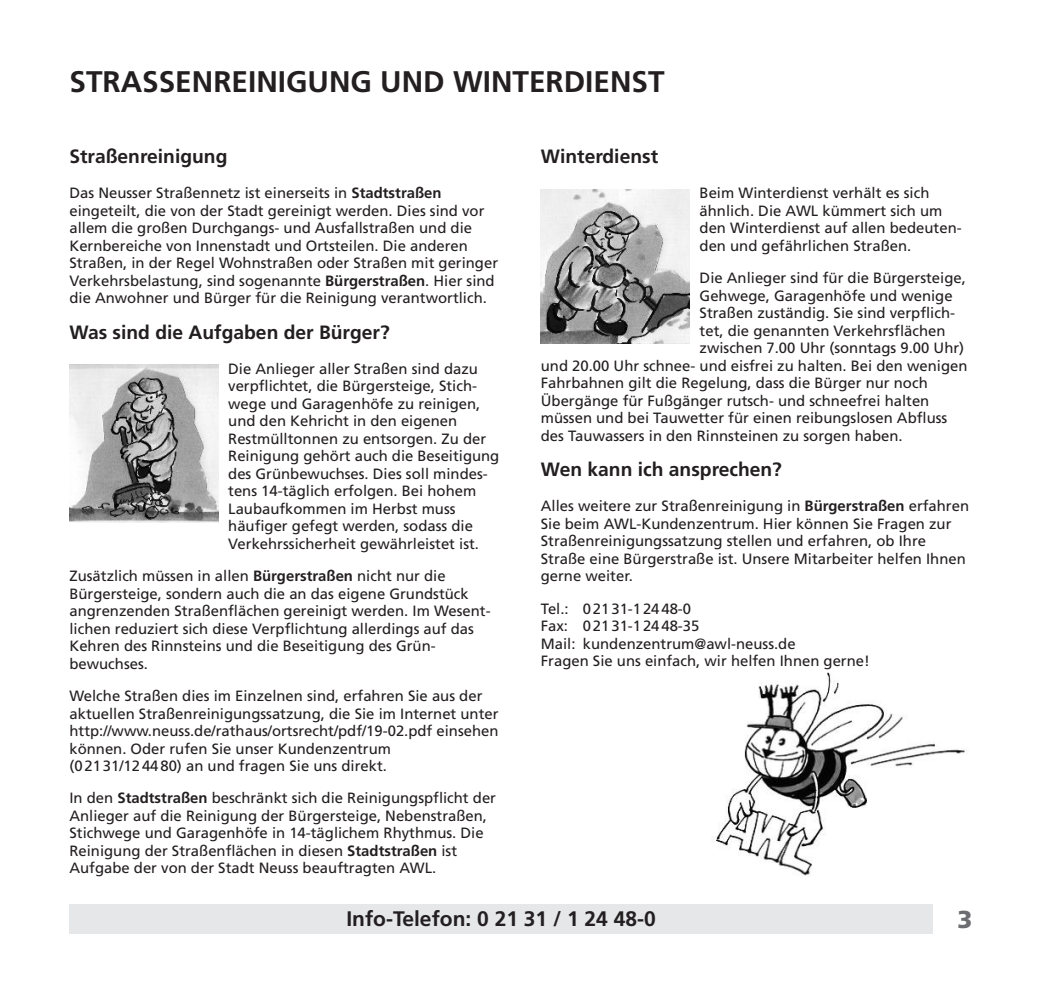
<style>
.page{position:relative;width:1042px;height:993px;background:#fff}
.page>*{position:absolute;margin:0;border:0;box-sizing:border-box;transform-origin:0 0}
.t1{font:700 29.75px "Frutiger";color:#231f20}
.t2{font:900 24.5px "Frutiger";color:#6c6d70}
.t3{font:700 21px "Frutiger";color:#231f20}
.t4{font:700 19.25px "Frutiger";color:#231f20}
.t5{font:14.88px/17.5px "Frutiger";color:#231f20}
.s1{font-weight:700}
</style>
<div class="page">
<div style="left:69px;top:903px;width:864px;height:30px;background:#e6e7e9"></div>
<img style="left:713px;top:672px;width:252px;height:204px">
<img style="left:541px;top:189px;width:149px;height:154px">
<img style="left:69px;top:364px;width:149px;height:158px">
<h1 class="t1" style="left:69px;top:64px;width:597px">STRASSENREINIGUNG UND WINTERDIENST</h1>
<p class="t4" style="left:69px;top:145px;width:159px">Straßenreinigung</p>
<p class="t5" style="left:69px;top:184px;width:430px">Das Neusser Straßennetz ist einerseits in <span class="s1">Stadtstraßen </span>eingeteilt, die von der Stadt gereinigt werden. Dies sind vor allem die großen Durchgangs- und Ausfallstraßen und die Kernbereiche von Innenstadt und Ortsteilen. Die anderen Straßen, in der Regel Wohnstraßen oder Straßen mit geringer Verkehrsbelastung, sind sogenannte <span class="s1">Bürgerstraßen</span>. Hier sind die Anwohner und Bürger für die Reinigung verantwortlich.</p>
<p class="t4" style="left:69px;top:320px;width:322px">Was sind die Aufgaben der Bürger?</p>
<p class="t5" style="left:228px;top:359px;width:273px">Die Anlieger aller Straßen sind dazu verpflichtet, die Bürgersteige, Stich&shy;wege und Garagenhöfe zu reinigen, und den Kehricht in den eigenen Restmülltonnen zu entsorgen. Zu der Reinigung gehört auch die Beseitigung des Grünbewuchses. Dies soll mindes&shy;tens 14-täglich erfolgen. Bei hohem Laubaufkommen im Herbst muss häufiger gefegt werden, sodass die Verkehrssicherheit gewährleistet ist.</p>
<p class="t5" style="left:69px;top:567px;width:423px">Zusätzlich müssen in allen <span class="s1">Bürgerstraßen</span> nicht nur die Bürgersteige, sondern auch die an das eigene Grundstück angrenzenden Straßenflächen gereinigt werden. Im Wesent&shy;lichen reduziert sich diese Verpflichtung allerdings auf das Kehren des Rinnsteins und die Beseitigung des Grün&shy;bewuchses.</p>
<p class="t5" style="left:69px;top:687px;width:431px">Welche Straßen dies im Einzelnen sind, erfahren Sie aus der aktuellen Straßenreinigungssatzung, die Sie im Internet unter http://www.neuss.de/rathaus/ortsrecht/pdf/19-02.pdf einsehen können. Oder rufen Sie unser Kundenzentrum<br>(0 21 31/12 44 80) an und fragen Sie uns direkt.</p>
<p class="t5" style="left:69px;top:789px;width:428px">In den <span class="s1">Stadtstraßen</span> beschränkt sich die Reinigungspflicht der Anlieger auf die Reinigung der Bürgersteige, Nebenstraßen, Stichwege und Garagenhöfe in 14-täglichem Rhythmus. Die Reinigung der Straßenflächen in diesen <span class="s1">Stadtstraßen</span> ist Aufgabe der von der Stadt Neuss beauftragten AWL.</p>
<p class="t4" style="left:541px;top:145px;width:119px">Winterdienst</p>
<p class="t5" style="left:699px;top:184px;width:264px">Beim Winterdienst verhält es sich ähnlich. Die AWL kümmert sich um den Winterdienst auf allen bedeuten&shy;den und gefährlichen Straßen.</p>
<p class="t5" style="left:699px;top:269px;width:268px">Die Anlieger sind für die Bürgersteige,</p>
<p class="t5" style="left:699px;top:287px;width:254px">Gehwege, Garagenhöfe und wenige</p>
<p class="t5" style="left:699px;top:304px;width:257px">Straßen zuständig. Sie sind verpflich-</p>
<p class="t5" style="left:699px;top:322px;width:247px">tet, die genannten Verkehrsflächen</p>
<p class="t5" style="left:699px;top:339px;width:266px">zwischen 7.00 Uhr (sonntags 9.00 Uhr)</p>
<p class="t5" style="left:541px;top:357px;width:428px">und 20.00 Uhr schnee- und eisfrei zu halten. Bei den wenigen</p>
<p class="t5" style="left:541px;top:374px;width:388px">Fahrbahnen gilt die Regelung, dass die Bürger nur noch</p>
<p class="t5" style="left:541px;top:392px;width:390px">Übergänge für Fußgänger rutsch- und schneefrei halten</p>
<p class="t5" style="left:541px;top:409px;width:408px">müssen und bei Tauwetter für einen reibungslosen Abfluss</p>
<p class="t5" style="left:541px;top:427px;width:363px">des Tauwassers in den Rinnsteinen zu sorgen haben.</p>
<p class="t4" style="left:541px;top:458px;width:243px">Wen kann ich ansprechen?</p>
<p class="t5" style="left:541px;top:497px;width:430px">Alles weitere zur Straßenreinigung in <span class="s1">Bürgerstraßen</span> erfahren Sie beim AWL-Kundenzentrum. Hier können Sie Fragen zur Straßenreinigungssatzung stellen und erfahren, ob Ihre Straße eine Bürgerstraße ist. Unsere Mitarbeiter helfen Ihnen gerne weiter.</p>
<p class="t5" style="left:541px;top:599px;width:330px">Tel.: 0 21 31-1 24 48-0<br>Fax: 0 21 31-1 24 48-35<br>Mail: kundenzentrum@awl-neuss.de<br>Fragen Sie uns einfach, wir helfen Ihnen gerne!</p>
<h3 class="t3" style="left:346px;top:906px;width:311px">Info-Telefon: 0 21 31 / 1 24 48-0</h3>
<h2 class="t2" style="left:957px;top:904px;width:16px">3</h2>
</div>
